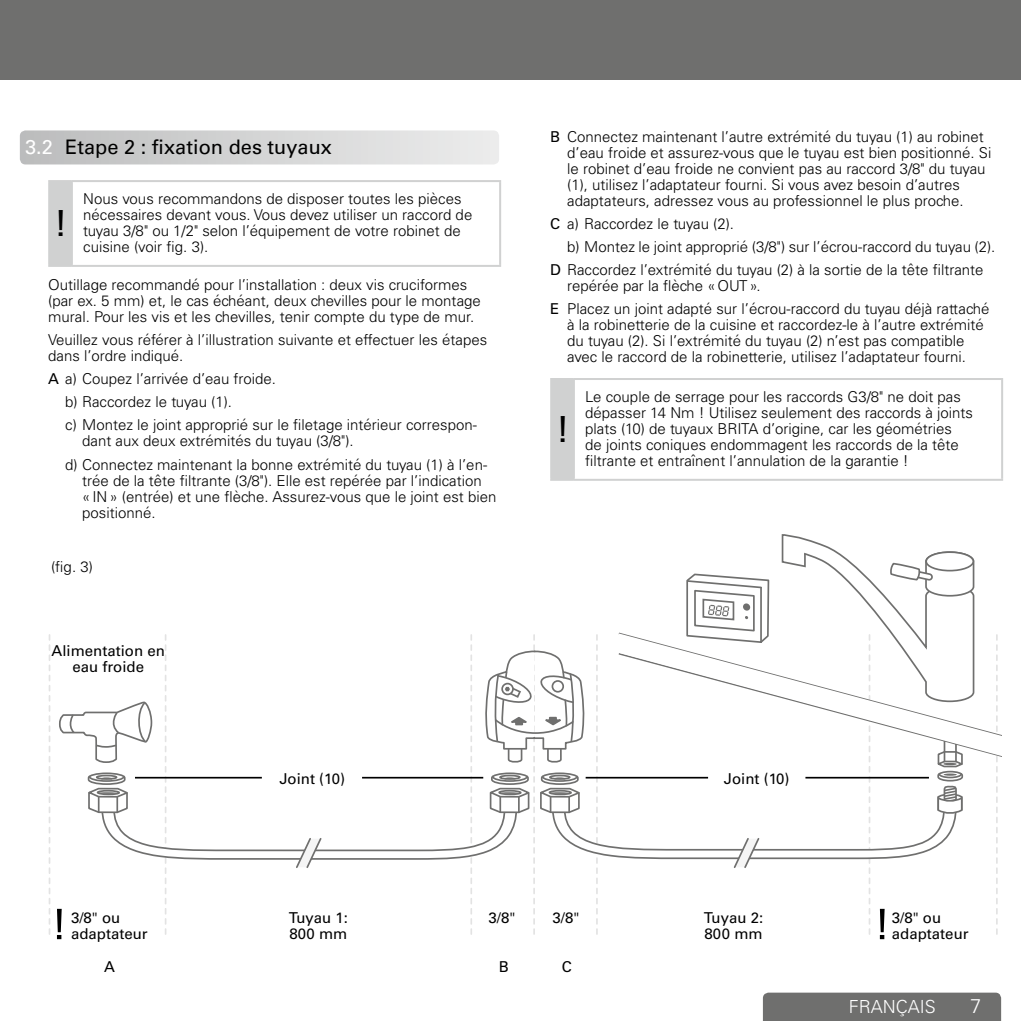
<style>
.page{position:relative;width:1021px;height:1021px;background:#fff}
.page>*{position:absolute;margin:0;border:0;box-sizing:border-box;transform-origin:0 0}
.t1{font:500 36px "Univers CE";color:#000}
.t2{font:500 20px "Univers CE";color:#000}
.t3{font:300 20px "Univers";color:#fff}
.t4{font:300 18px "Univers";color:#fff}
.t5{font:300 15px/16px "Univers CE";color:#000}
.t6{font:500 15px/16px "Univers CE";color:#000}
.s1{color:#fff}
.s2{font-weight:500}
</style>
<div class="page">
<div style="left:0;top:0;width:1020px;height:79px;background:#6f6f6e"></div>
<div style="left:763px;top:992px;width:238px;height:28px;background:#6f6f6e"></div>
<svg style="left:20px;top:130px;width:479px;height:34px;background:#d4d5d5"></svg>
<div style="left:49px;top:181px;width:23px;height:85px;background:#d0d1d1"></div>
<hr style="left:48px;top:180px;width:24px;height:2px;background:#d0d1d1">
<hr style="left:48px;top:182px;width:2px;height:83px;background:#d0d1d1">
<hr style="left:72px;top:180px;width:429px;height:2px;background:#d0d1d1">
<hr style="left:71px;top:182px;width:2px;height:83px;background:#d0d1d1">
<hr style="left:499px;top:182px;width:2px;height:83px;background:#d0d1d1">
<hr style="left:48px;top:265px;width:24px;height:2px;background:#d0d1d1">
<hr style="left:72px;top:265px;width:429px;height:2px;background:#d0d1d1">
<div style="left:551px;top:379px;width:23px;height:101px;background:#d0d1d1"></div>
<hr style="left:550px;top:378px;width:24px;height:2px;background:#d0d1d1">
<hr style="left:550px;top:380px;width:2px;height:99px;background:#d0d1d1">
<hr style="left:574px;top:378px;width:429px;height:2px;background:#d0d1d1">
<hr style="left:573px;top:380px;width:2px;height:99px;background:#d0d1d1">
<hr style="left:1001px;top:380px;width:2px;height:99px;background:#d0d1d1">
<hr style="left:550px;top:479px;width:24px;height:2px;background:#d0d1d1">
<hr style="left:574px;top:479px;width:429px;height:2px;background:#d0d1d1">
<svg style="left:996px;top:766px;width:1px;height:168px"></svg>
<svg style="left:49px;top:635px;width:1px;height:299px"></svg>
<svg style="left:975px;top:634px;width:26px;height:128px"></svg>
<svg style="left:57px;top:534px;width:918px;height:405px"></svg>
<hr style="left:585px;top:776px;width:123px;height:2px;background:#000">
<hr style="left:805px;top:776px;width:123px;height:2px;background:#000">
<hr style="left:135px;top:776px;width:127px;height:2px;background:#000">
<hr style="left:362px;top:776px;width:121px;height:2px;background:#000">
<h2 class="t2" style="left:25px;top:135px;width:308px"><span class="s1">3.2</span> Etape 2 : fixation des tuyaux</h2>
<p class="t5" style="left:83px;top:191px;width:390px">Nous vous recommandons de disposer toutes les pièces nécessaires devant vous. Vous devez utiliser un raccord de tuyau 3/8" ou 1/2" selon l’équipement de votre robinet de cuisine (voir fig. 3).</p>
<p class="t5" style="left:48px;top:277px;width:434px">Outillage recommandé pour l’installation : deux vis cruciformes (par ex. 5 mm) et, le cas échéant, deux chevilles pour le montage mural. Pour les vis et les chevilles, tenir compte du type de mur.</p>
<p class="t5" style="left:48px;top:332px;width:440px">Veuillez vous référer à l’illustration suivante et effectuer les étapes dans l’ordre indiqué.</p>
<p class="t5" style="left:65px;top:368px;width:413px;line-height:23px;text-indent:-17px"><span class="s2">A</span> a) Coupez l’arrivée d’eau froide.<br>b) Raccordez le tuyau (1).<br>c) Montez le joint approprié sur le filetage intérieur correspon-</p>
<p class="t5" style="left:65px;top:430px;width:423px;line-height:23px;text-indent:17px">dant aux deux extrémités du tuyau (3/8").<br>d) Connectez maintenant la bonne extrémité du tuyau (1) à l’en-</p>
<p class="t5" style="left:82px;top:472px;width:415px">trée de la tête filtrante (3/8"). Elle est repérée par -l’indication «IN» (entrée) et une flèche. Assurez-vous que le joint est bien positionné.</p>
<h1 class="t1" style="left:54px;top:202px;width:16px">!</h1>
<p class="t5" style="left:51px;top:559px;width:43px">(fig. 3)</p>
<p class="t6" style="left:52px;top:643px;width:115px;text-align:center">Alimentation en eau froide</p>
<p class="t5" style="left:567px;top:129px;width:425px;text-indent:-17px"><span class="s2">B</span> Connectez maintenant l’autre extrémité du tuyau (1) au robinet d’eau froide et assurez-vous que le tuyau est bien positionné. Si le robinet d’eau froide ne convient pas au raccord 3/8" du tuyau (1), utilisez l’adaptateur fourni. Si vous avez besoin d’autres adaptateurs, adressez vous au professionnel le plus proche.</p>
<p class="t5" style="left:550px;top:216px;width:185px"><span class="s2">C</span> a) Raccordez le tuyau (2).</p>
<p class="t5" style="left:567px;top:239px;width:430px">b) Montez le joint approprié (3/8") sur l’écrou-raccord du tuyau (2).</p>
<p class="t5" style="left:550px;top:262px;width:435px"><span class="s2">D</span> Raccordez l’extrémité du tuyau (2) à la sortie de la tête filtrante</p>
<p class="t5" style="left:550px;top:275px;width:441px;line-height:23px;text-indent:17px">repérée par la flèche «OUT».<br><span class="s2">E</span> Placez un joint adapté sur l’écrou-raccord du tuyau déjà rattaché</p>
<p class="t5" style="left:567px;top:317px;width:418px">à la robinetterie de la cuisine et raccordez-le à l’autre extrémité du tuyau (2). Si l’extrémité du tuyau (2) n’est pas compatible avec le raccord de la robinetterie, utilisez l’adaptateur fourni.</p>
<h1 class="t1" style="left:555px;top:408px;width:16px">!</h1>
<p class="t5" style="left:585px;top:388px;width:389px">Le couple de serrage pour les raccords G3/8" ne doit pas dépasser 14 Nm ! Utilisez seulement des raccords à joints plats (10) de tuyaux BRITA d’origine, car les géométries<br>de joints coniques endommagent les raccords de la tête filtrante et entraînent l’annulation de la garantie !</p>
<p class="t6" style="left:71px;top:910px;width:78px">3/8" ou adaptateur</p>
<p class="t6" style="left:279px;top:770px;width:67px">Joint (10)</p>
<p class="t6" style="left:724px;top:770px;width:67px">Joint (10)</p>
<p class="t6" style="left:289px;top:910px;width:61px">Tuyau 1:<br>800 mm</p>
<p class="t6" style="left:488px;top:910px;width:28px">3/8"</p>
<p class="t6" style="left:552px;top:910px;width:28px">3/8"</p>
<p class="t6" style="left:704px;top:910px;width:61px">Tuyau 2:<br>800 mm</p>
<p class="t6" style="left:104px;top:959px;width:12px">A</p>
<p class="t6" style="left:499px;top:959px;width:12px">B</p>
<p class="t6" style="left:562px;top:959px;width:12px">C</p>
<p class="t6" style="left:891px;top:910px;width:78px">3/8" ou adaptateur</p>
<p class="t4" style="left:848px;top:995px;width:89px">FRANÇAIS</p>
<h2 class="t3" style="left:970px;top:993px;width:13px">7</h2>
</div>
